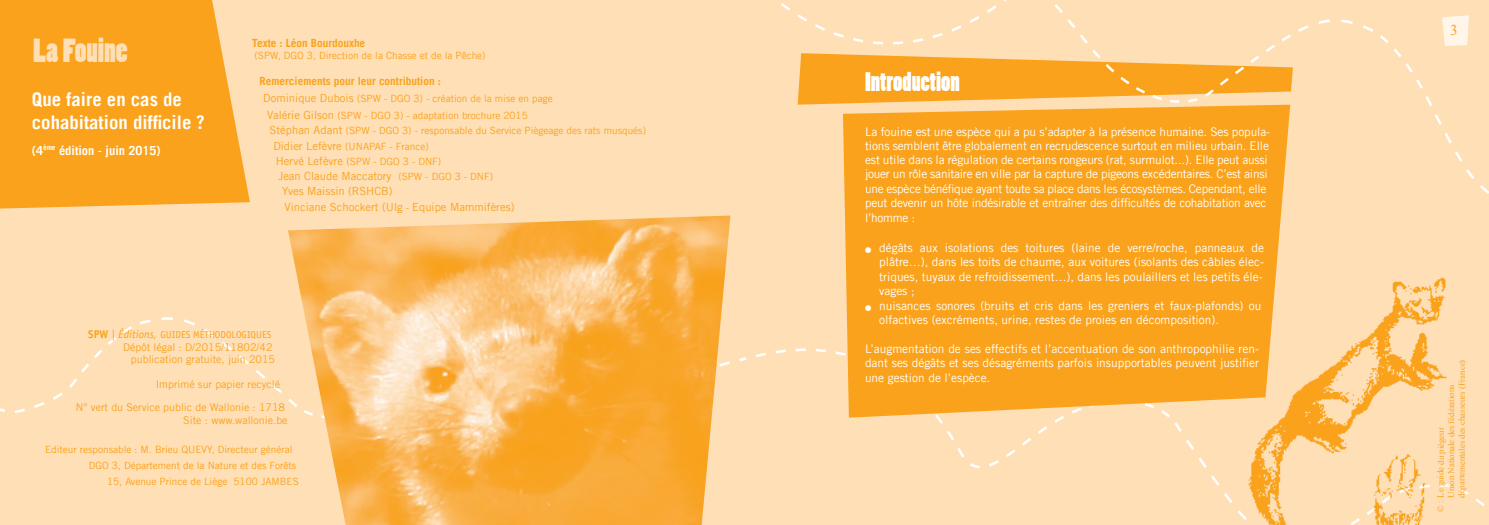
<style>
.page{position:relative;width:1489px;height:525px;background:#fff}
.page>*{position:absolute;margin:0;border:0;box-sizing:border-box;transform-origin:0 0}
.t1{font:31.25px "Poplar Std";letter-spacing:-.01em;color:#ffdfb6}
.t2{font:25px "Poplar Std";color:#fff}
.t3{font:700 18.75px/22.5px "Trade Gothic";color:#fff}
.t4{font:15px "Times New Roman";color:#faa21b}
.t5{font:700 12.5px "Trade Gothic";color:#fff}
.t6{font:11.88px/14.4px "Trade Gothic";letter-spacing:-.01em;color:#fff}
.t7{font:11.25px/15.2px "Trade Gothic";color:#faa21b}
.t8{font:700 11.25px "Trade Gothic";color:#faa21b}
.t9{font:10.62px/12.5px "Trade Gothic";color:#faa21b;text-align:right}
.t10{font:10px/15.2px "Trade Gothic";color:#faa21b}
.t11{font:10px "Officina Sans";color:#faa21b}
.t12{font:8.75px/10.5px "Times New Roman";letter-spacing:-.005em;color:#faa21b}
.s1{font-size:11.25px}
.s2{font-size:10px}
.s3{font-weight:700;font-size:11.25px}
.s4{font-style:italic;font-size:11.25px}
</style>
<div class="page">
<div style="left:744px;top:0;width:744px;height:524px;background:#ffdfb6"></div>
<div style="left:0;top:0;width:744px;height:524px;background:#ffdfb6"></div>
<svg style="left:756px;top:348px;width:87px;height:7px"></svg>
<svg style="left:755px;top:355px;width:730px;height:152px"></svg>
<svg style="left:0;top:317px;width:747px;height:96px"></svg>
<img style="left:288px;top:215px;width:442px;height:309px">
<svg style="left:0;top:0;width:250px;height:208px;fill:#faa21b"></svg>
<svg style="left:781px;top:0;width:707px;height:194px"></svg>
<div style="left:843px;top:105px;width:447px;height:312px;background:#faa21b"></div>
<img style="left:1235px;top:254px;width:241px;height:270px">
<h1 class="t1" style="left:33px;top:33px;width:96px">La Fouine</h1>
<h3 class="t3" style="left:32px;top:88px;width:174px">Que faire en cas de cohabitation difficile ?</h3>
<p class="t5" style="left:32px;top:142px;width:130px">(4<sup>ème</sup> édition - juin 2015)</p>
<p class="t8" style="left:252px;top:36px;width:115px">Texte : Léon Bourdouxhe</p>
<p class="t10" style="left:254px;top:48px;width:232px">(SPW, DGO 3, Direction de la Chasse et de la Pêche)</p>
<p class="t8" style="left:259px;top:74px;width:183px">Remerciements pour leur contribution :</p>
<p class="t10" style="left:267px;top:90px;width:287px;line-height:17px;text-indent:-4px"><span class="s1">Dominique Dubois</span> (SPW - DGO 3) - création de la mise en page<br><span class="s1">Valérie Gilson</span> (SPW - DGO 3) - adaptation brochure 2015</p>
<p class="t10" style="left:273px;top:123px;width:374px;text-indent:-4px"><span class="s1">Stéphan Adant</span> (SPW - DGO 3) - responsable du Service Piègeage des rats musqués)<br><span class="s1">Didier Lefèvre</span> (UNAPAF - France)<br><span class="s1">Hervé Lefèvre</span> (SPW - DGO 3 - DNF)</p>
<p class="t7" style="left:282px;top:168px;width:234px;text-indent:-4px">Jean Claude Maccatory <span class="s2">(SPW - DGO 3 - DNF)<br></span>Yves Maissin (RSHCB)<br>Vinciane Schockert (Ulg <span class="s2">-</span> Equipe Mammifères)</p>
<p class="t11" style="left:88px;top:329px;width:184px"><span class="s3">SPW</span> <span class="s1">|</span> <span class="s4">Éditions,</span> GUIDES MÉTHODOLOGIQUES</p>
<p class="t9" style="left:123px;top:340px;width:153px">Dépôt légal : D/2015/11802/42 publication gratuite, juin 2015</p>
<p class="t9" style="left:76px;top:372px;width:211px;line-height:23.1px;text-align:left;text-indent:80px">Imprimé sur papier recyclé<br>N° vert du Service public de Wallonie : 1718</p>
<p class="t9" style="left:183px;top:413px;width:106px">Site : www.wallonie.be</p>
<p class="t10" style="left:45px;top:441px;width:249px">Editeur responsable : M. Brieu QUEVY, Directeur général</p>
<p class="t10" style="left:89px;top:457px;width:209px">DGO 3, Département de la Nature et des Forêts</p>
<p class="t10" style="left:107px;top:473px;width:193px">15, Avenue Prince de Liège 5100 JAMBES</p>
<h2 class="t2" style="left:865px;top:68px;width:96px">Introduction</h2>
<p class="t6" style="left:865px;top:124px;width:406px">La fouine est une espèce qui a pu s’adapter à la présence humaine. Ses popula&shy;tions semblent être globalement en recrudescence surtout en milieu urbain. Elle est utile dans la régulation de certains rongeurs (rat, surmulot...). Elle peut aussi jouer un rôle sanitaire en ville par la capture de pigeons excédentaires. C’est ainsi une espèce bénéfique ayant toute sa place dans les écosystèmes. Cependant, elle peut devenir un hôte indésirable et entraîner des difficultés de cohabitation avec l’homme :</p>
<p class="t6" style="left:879px;top:240px;width:386px;text-align:justify;text-indent:-14px">● dégâts aux isolations des toitures (laine de verre/roche, panneaux de plâtre…), dans les toits de chaume, aux voitures (isolants des câbles élec&shy;triques, tuyaux de refroidissement…), dans les poulaillers et les petits éle&shy;vages ;</p>
<p class="t6" style="left:879px;top:298px;width:384px;text-indent:-14px">● nuisances sonores (bruits et cris dans les greniers et faux-plafonds) ou olfactives (excréments, urine, restes de proies en décomposition).</p>
<p class="t6" style="left:865px;top:341px;width:395px;text-align:justify">L’augmentation de ses effectifs et l’accentuation de son anthropophilie ren&shy;dant ses dégâts et ses désagréments parfois insupportables peuvent justifier une gestion de l’espèce.</p>
<p class="t4" style="left:1449px;top:20px;width:9px">3</p>
<p class="t12" style="left:1435px;top:497px;width:139px;text-indent:-14px;rotate:-90deg">© : Le guide du piégeur<br>Union Nationale des fédérations départementales des chasseurs (France)</p>
</div>
